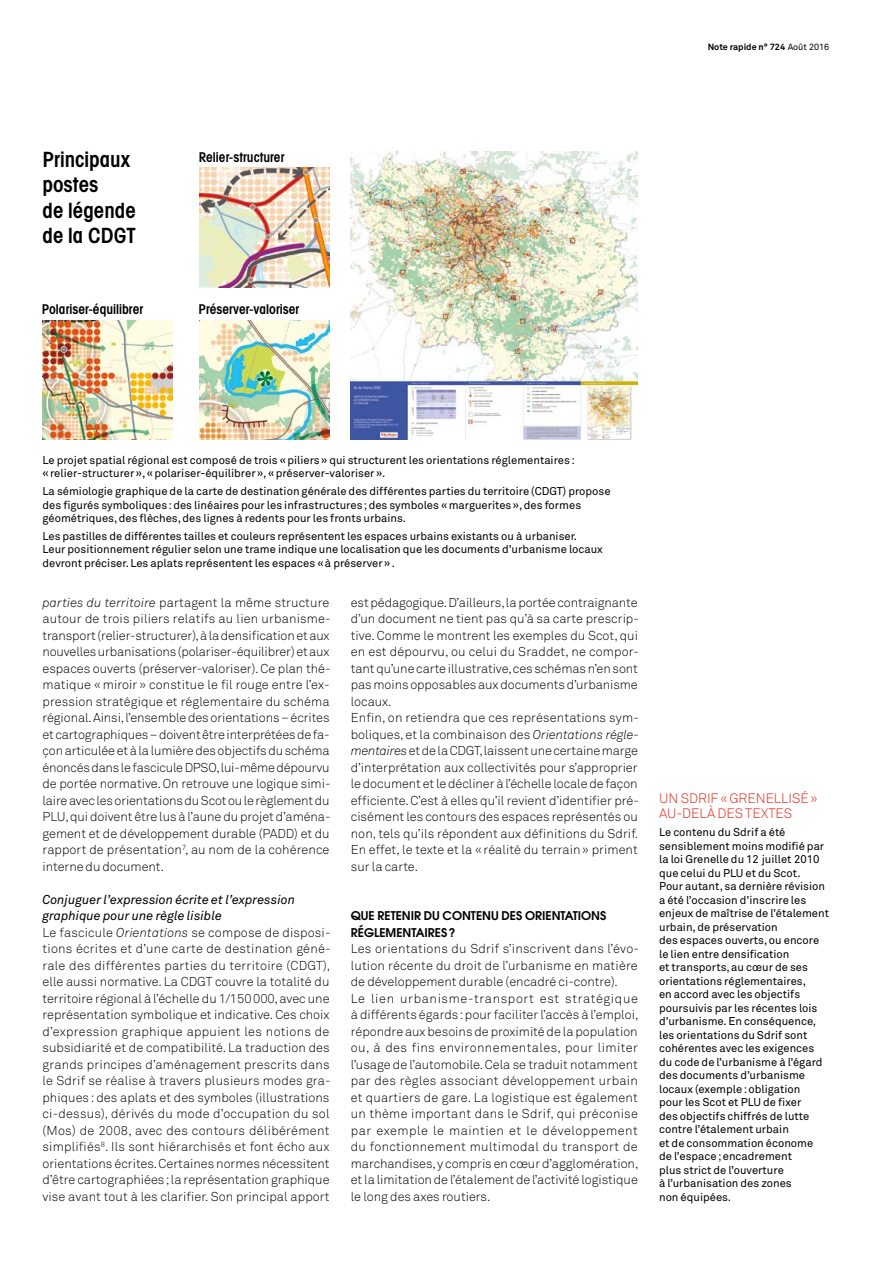
<style>
.page{position:relative;width:893px;height:1263px;background:#fff}
.page>*{position:absolute;margin:0;border:0;box-sizing:border-box;transform-origin:0 0}
.titre_grand{font:600 condensed 21px/25.2px "Avant Garde";color:#000}
.titre_normal{font:600 condensed 13.5px "Avant Garde";color:#000}
.encadre_titre{font:300 13.5px/15.8px "Akkurat";color:#e42313}
.txt{font:300 12.75px/16.5px "Akkurat";color:#000;text-align:justify}
.inter2{font:italic 12.75px/16.5px "Akkurat";color:#000}
.inter1{font:600 12px/16.5px "Avant Garde";color:#000}
.encadre_txt{font:11.25px/13.5px "Akkurat";color:#000}
.t1{font:700 9px "Akkurat";color:#000}
.s1{font-weight:400}
.s2{font-style:italic}
</style>
<div class="page">
<img style="left:351px;top:152px;width:287px;height:287px">
<img style="left:199px;top:168px;width:131px;height:119px">
<img style="left:43px;top:320px;width:130px;height:119px">
<img style="left:199px;top:320px;width:131px;height:119px">
<p class="titre_grand" style="left:43px;top:147px;width:95px">Principaux postes<br>de légende de la CDGT</p>
<p class="titre_normal" style="left:199px;top:148px;width:87px">Relier-structurer</p>
<p class="titre_normal" style="left:42px;top:301px;width:103px">Polariser-équilibrer</p>
<p class="titre_normal" style="left:199px;top:301px;width:102px">Préserver-valoriser</p>
<p class="t1" style="left:708px;top:41px;width:123px">Note rapide n° 724 <span class="s1">Août 2016</span></p>
<p class="encadre_txt" style="left:43px;top:453px;width:534px">Le projet spatial régional est composé de trois «piliers» qui structurent les orientations réglementaires: «relier-structurer», «polariser-équilibrer», «préserver-valoriser».</p>
<p class="encadre_txt" style="left:43px;top:485px;width:569px">La sémiologie graphique de la carte de destination générale des différentes parties du territoire (CDGT) propose des figurés symboliques: des linéaires pour les infrastructures; des symboles «marguerites», des formes géométriques, des flèches, des lignes à redents pour les fronts urbains.</p>
<p class="encadre_txt" style="left:43px;top:529px;width:562px">Les pastilles de différentes tailles et couleurs représentent les espaces urbains existants ou à urbaniser.<br>Leur positionnement régulier selon une trame indique une localisation que les documents d’urbanisme locaux devront préciser. Les aplats représentent les espaces «à préserver».</p>
<p class="txt" style="left:43px;top:594px;width:290px"><span class="s2">parties du territoire</span> partagent la même structure autour de trois piliers relatifs au lien urbanisme&shy;transport (relier-structurer), à la densification etaux nouvelles urbanisations (polariser-équilibrer) et aux espaces ouverts (préserver-valoriser). Ce plan thé&shy;matique «miroir » constitue le fil rouge entre l’ex&shy;pression stratégique et réglementaire du schéma régional. Ainsi, l’ensemble des orientations –écrites et cartographiques– doivent être interprétées de fa&shy;çon articulée et à la lumière des objectifs du schéma énoncés dans le fascicule DPSO, lui-même dépourvu de portée normative. On retrouve une logique simi&shy;laire avec les orientations du Scot ou le règlement du PLU, qui doivent être lus à l’aune du projet d’aména&shy;gement et de développement durable (PADD) et du rapport de présentation<sup>7</sup>, au nom de la cohérence interne du document.</p>
<p class="inter2" style="left:43px;top:891px;width:254px">Conjuguer l’expression écrite et l’expression graphique pour une règle lisible</p>
<p class="txt" style="left:43px;top:924px;width:290px">Le fascicule <span class="s2">Orientations</span> se compose de disposi&shy;tions écrites et d’une carte de destination géné&shy;rale des différentes parties du territoire (CDGT), elle aussi normative. La CDGT couvre la totalité du territoire régional à l’échelle du 1/150000, avec une représentation symbolique et indicative. Ces choix d’expression graphique appuient les notions de subsidiarité et de compatibilité. La traduction des grands principes d’aménagement prescrits dans le Sdrif se réalise à travers plusieurs modes gra&shy;phiques : des aplats et des symboles (illustrations ci-dessus), dérivés du mode d’occupation du sol (Mos) de 2008, avec des contours délibérément simplifiés<sup>8</sup>. Ils sont hiérarchisés et font écho aux orientations écrites. Certaines normes nécessitent d’être cartographiées; la représentation graphique vise avant tout à les clarifier. Son principal apport</p>
<p class="txt" style="left:351px;top:594px;width:290px">est pédagogique. D’ailleurs, laportée contraignante d’un document ne tient pas qu’à sa carte prescrip&shy;tive. Comme le montrent les exemples du Scot, qui en est dépourvu, ou celui du Sraddet, ne compor&shy;tant qu’une carte illustrative, ces schémas n’en sont pas moins opposables aux documents d’urbanisme locaux.</p>
<p class="txt" style="left:351px;top:710px;width:290px">Enfin, on retiendra que ces représentations sym&shy;boliques, et la combinaison des <span class="s2">Orientations régle&shy;mentaires</span> et de la CDGT, laissent une certaine marge d’interprétation aux collectivités pour s’approprier le document et le décliner à l’échelle locale de façon efficiente. C’est à elles qu’il revient d’identifier pré&shy;cisément les contours des espaces représentés ou non, tels qu’ils répondent aux définitions du Sdrif.<br>En effet, le texte et la « réalité du terrain» priment sur la carte.</p>
<p class="inter1" style="left:351px;top:907px;width:257px">QUE RETENIR DU CONTENU DES ORIENTATIONS<br>RÉGLEMENTAIRES?</p>
<p class="txt" style="left:351px;top:941px;width:290px">Les orientations du Sdrif s’inscrivent dans l’évo&shy;lution récente du droit de l’urbanisme en matière de développement durable (encadré ci-contre).</p>
<p class="txt" style="left:351px;top:990px;width:289px">Le lien urbanisme-transport est stratégique à différents égards: pour faciliter l’accès à l’emploi, répondre aux besoins de proximité de la population ou, à des fins environnementales, pour limiter l’usage de l’automobile. Cela se traduit notamment par des règles associant développement urbain et quartiers de gare. La logistique est également un thème important dans le Sdrif, qui préconise par exemple le maintien et le développement du fonctionnement multimodal du transport de marchandises, y compris en cœur d’agglomération, et la limitation de l’étalement de l’activité logistique le long des axes routiers.</p>
<p class="encadre_titre" style="left:659px;top:790px;width:160px">UN SDRIF «GRENELLISÉ»<br>AU-DELÀ DES TEXTES</p>
<p class="encadre_txt" style="left:659px;top:826px;width:171px">Le contenu du Sdrif a été sensiblement moins modifié par la loi Grenelle du 12 juillet 2010 que celui du PLU et du Scot.<br>Pour autant, sa dernière révision a été l’occasion d’inscrire les enjeux de maîtrise de l’étalement urbain, de préservation<br>des espaces ouverts, ou encore le lien entre densification<br>et transports, au cœur de ses orientations réglementaires,<br>en accord avec les objectifs poursuivis par les récentes lois d’urbanisme. En conséquence, les orientations du Sdrif sont cohérentes avec les exigences du code de l’urbanisme à l’égard des documents d’urbanisme locaux (exemple: obligation<br>pour les Scot et PLU de fixer<br>des objectifs chiffrés de lutte contre l’étalement urbain<br>et de consommation économe<br>de l’espace; encadrement<br>plus strict de l’ouverture<br>à l’urbanisation des zones<br>non équipées.</p>
</div>
